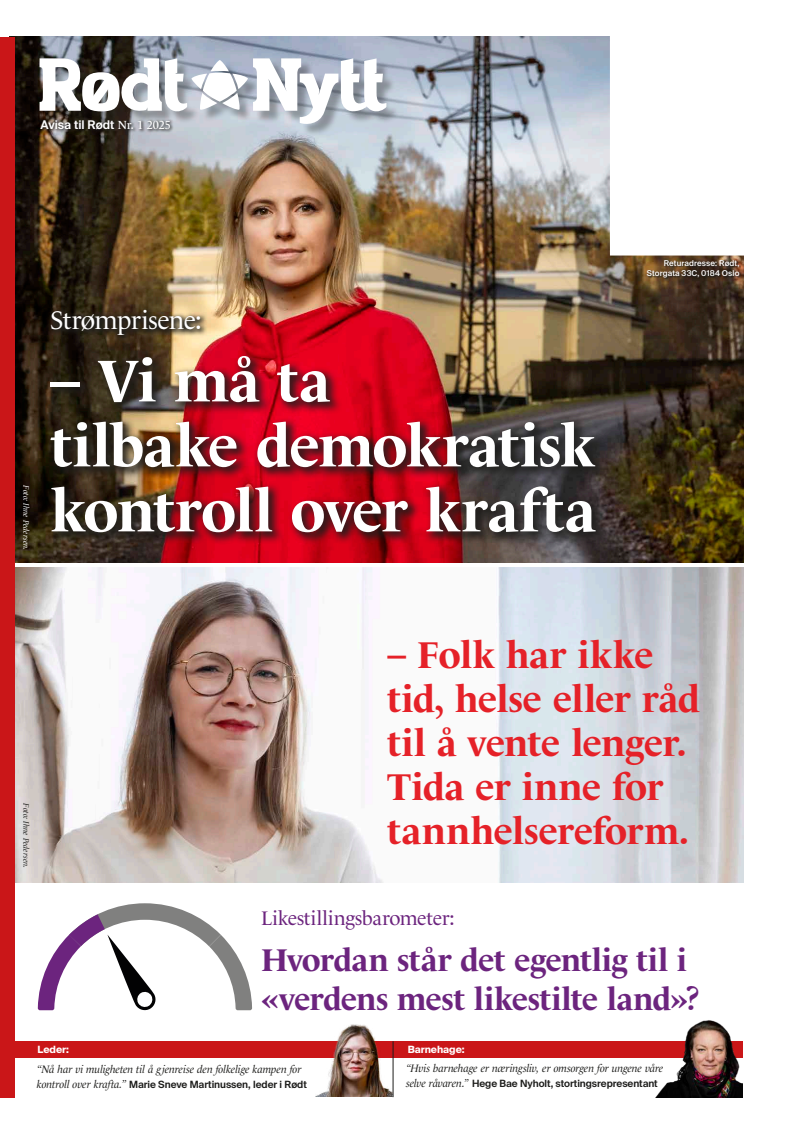
<style>
.page{position:relative;width:794px;height:1134px;background:#fff}
.page>*{position:absolute;margin:0;border:0;box-sizing:border-box;transform-origin:0 0}
.t1{font:700 60px/65px "Le Monde Livre Std";letter-spacing:-.02em;color:#fff}
.t2{font:700 38px/44px "Le Monde Livre Std";letter-spacing:-.02em;color:#e52128}
.t3{font:700 32px/38.6px "Le Monde Livre Std";letter-spacing:-.02em;color:#6c247e}
.t4{font:26px "Le Monde Livre Std";letter-spacing:-.03em;color:#fff}
.t5{font:20px "Le Monde Livre Std";letter-spacing:-.01em;color:#6c247e}
.t6{font:600 12px "Suisse Intl";letter-spacing:-.005em;color:#fff}
.t7{font:italic 11px "Le Monde Livre Std";letter-spacing:-.015em;color:#1d1d1b}
.t8{font:600 10px "Suisse Intl";letter-spacing:-.005em;color:#1d1d1b}
.t9{font:700 10px "Suisse Intl";letter-spacing:-.005em;color:#fff}
.t10{font:500 8px/10px "Suisse Intl";letter-spacing:.01em;color:#fff;text-align:right}
.t11{font:italic 8px "Le Monde Livre Std";letter-spacing:.005em;color:#fff}
.t12{font:italic 8px "Le Monde Livre Std";letter-spacing:.005em;color:#1d1d1b}
.s1{font-family:"Le Monde Livre Std";font-weight:400}
.s2{font-family:"Le Monde Livre Std";font-weight:400;font-style:italic;font-size:11px}
</style>
<div class="page">
<img style="left:15px;top:37px;width:728px;height:526px">
<div style="left:14px;top:1041px;width:729px;height:17px;background:#ca1618"></div>
<img style="left:15px;top:567px;width:728px;height:315px">
<svg style="left:646px;top:260px;width:95px;height:20px;background:#4f3721"></svg>
<div style="left:610px;top:28px;width:146px;height:227px;background:#fff"></div>
<svg style="left:38px;top:903px;width:214px;height:107px"></svg>
<div style="left:45px;top:351px;width:563px;height:194px;background:#1d1d1b;opacity:.86"></div>
<svg style="left:47px;top:305px;width:161px;height:38px;background:#51442e"></svg>
<div style="left:0;top:37px;width:15px;height:1060px;background:#ca1618"></div>
<hr style="left:393px;top:1041px;width:1px;height:56px;background:#1d1d1b">
<div style="left:41px;top:60px;width:358px;height:76px;background:#1d1d1b;opacity:.35"></div>
<svg style="left:40px;top:58px;width:346px;height:67px"></svg>
<img style="left:656px;top:1020px;width:87px;height:77px">
<img style="left:315px;top:1024px;width:77px;height:73px">
<p class="t6" style="left:41px;top:118px;width:132px">Avisa til Rødt <span class="s1">Nr. 1 2025</span></p>
<p class="t11" style="left:31px;top:485px;width:67px;rotate:90deg">Foto: Ihne Pedersen.</p>
<h3 class="t4" style="left:50px;top:304px;width:153px">Strømprisene:</h3>
<h1 class="t1" style="left:50px;top:348px;width:547px">– Vi må ta<br>tilbake demokratisk kontroll over krafta</h1>
<p class="t10" style="left:647px;top:258px;width:94px">Returadresse: Rødt,<br>Storgata 33C, 0184 Oslo</p>
<p class="t12" style="left:31px;top:803px;width:67px;rotate:90deg">Foto: Ihne Pedersen.</p>
<p class="t9" style="left:38px;top:1043px;width:33px">Leder:</p>
<h2 class="t2" style="left:387px;top:632px;width:314px">– Folk har ikke tid, helse eller råd til å vente lenger.<br>Tida er inne for tannhelsereform.</h2>
<h3 class="t5" style="left:261px;top:906px;width:195px">Likestillingsbarometer:</h3>
<h3 class="t3" style="left:261px;top:941px;width:440px">Hvordan står det egentlig til i «verdens mest likestilte land»?</h3>
<p class="t9" style="left:408px;top:1043px;width:58px">Barnehage:</p>
<p class="t7" style="left:37px;top:1062px;width:266px">“Nå har vi muligheten til å gjenreise den folkelige kampen for</p>
<p class="t8" style="left:37px;top:1078px;width:271px"><span class="s2">kontroll over krafta.”</span> Marie Sneve Martinussen, leder i Rødt</p>
<p class="t7" style="left:406px;top:1062px;width:259px">“Hvis barnehage er næringsliv, er omsorgen for ungene våre</p>
<p class="t8" style="left:406px;top:1078px;width:253px"><span class="s2">selve råvaren.”</span> Hege Bae Nyholt, stortingsrepresentant</p>
</div>
